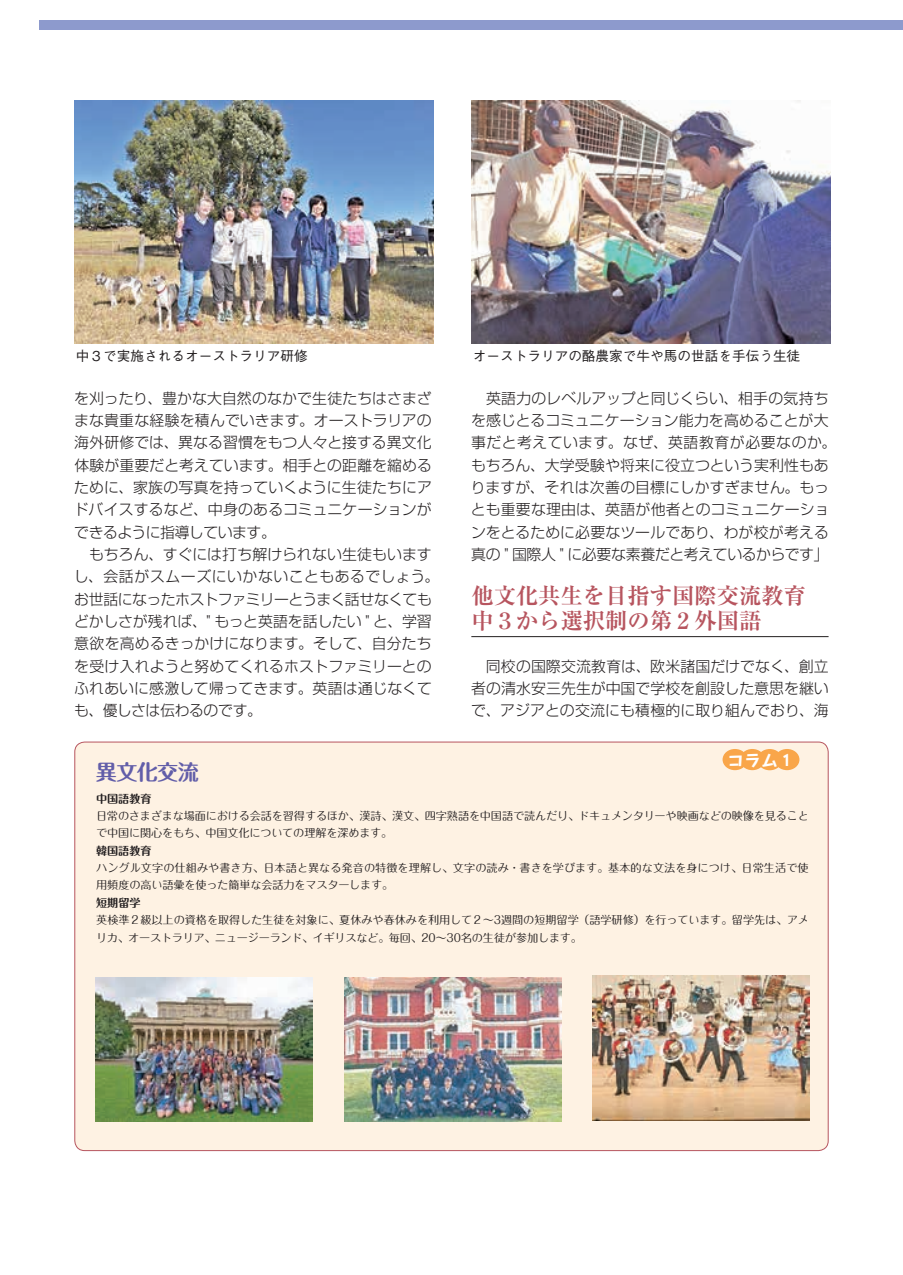
<style>
.page{position:relative;width:903px;height:1275px;background:#fff}
.page>*{position:absolute;margin:0;border:0;box-sizing:border-box;transform-origin:0 0}
.t1{font:700 22.4px/24.8px "Ryumin Pro";color:#b7555f}
.t2{font:700 21px "Maru Fo Pro";letter-spacing:-.03em;color:#625ea9}
.t3{font:800 15.4px "Taka Hand Std";color:#fff;scale:1.05 1}
.t4{font:300 14.88px/22.4px "Shin Go Pro";letter-spacing:.005em;color:#231f20;text-align:justify}
.t5{font:500 13.65px "Gothic BBB Pro";color:#231f20}
.t6{font:11.2px/17.3px "Maru Fo Pro";letter-spacing:-.01em;color:#231f20}
.t7{font:700 11.2px "Maru Fo Pro";letter-spacing:-.01em;color:#231f20}
</style>
<div class="page">
<div style="left:75px;top:742px;width:753px;height:408px;background:#fef2e3;border-radius:10px"></div>
<div style="left:722px;top:749px;width:25px;height:21px;background:#f9a64a;border-radius:50%"></div>
<div style="left:740px;top:749px;width:25px;height:21px;background:#f9a64a;border-radius:50%"></div>
<div style="left:757px;top:749px;width:25px;height:21px;background:#f9a64a;border-radius:50%"></div>
<div style="left:775px;top:749px;width:24px;height:21px;background:#f9a64a;border-radius:50%"></div>
<img style="left:96px;top:977px;width:217px;height:144px">
<img style="left:344px;top:977px;width:217px;height:144px">
<img style="left:593px;top:976px;width:216px;height:145px">
<div style="left:40px;top:20px;width:863px;height:10px;background:#8d9acd"></div>
<hr style="left:471px;top:636px;width:357px;height:1px;background:#231f20">
<img style="left:75px;top:100px;width:359px;height:244px">
<img style="left:472px;top:100px;width:359px;height:244px">
<p class="t5" style="left:76px;top:345px;width:233px">中３で実施されるオーストラリア研修</p>
<p class="t5" style="left:473px;top:345px;width:329px">オーストラリアの酪農家で牛や馬の世話を手伝う生徒</p>
<p class="t4" style="left:73px;top:385px;width:360px">を刈ったり、豊かな大自然のなかで生徒たちはさまざまな貴重な経験を積んでいきます。オーストラリアの海外研修では、異なる習慣をもつ人々と接する異文化体験が重要だと考えています。相手との距離を縮めるために、家族の写真を持っていくように生徒たちにアドバイスするなど、中身のあるコミュニケーションができるように指導しています。</p>
<p class="t4" style="left:74px;top:541px;width:367px;text-align:left;text-indent:15px">もちろん、すぐには打ち解けられない生徒もいますし、会話がスムーズにいかないこともあるでしょう。お世話になったホストファミリーとうまく話せなくてもどかしさが残れば、" もっと英語を話したい " と、学習意欲を高めるきっかけになります。そして、自分たちを受け入れようと努めてくれるホストファミリーとのふれあいに感激して帰ってきます。英語は通じなくても、優しさは伝わるのです。</p>
<h2 class="t2" style="left:96px;top:755px;width:104px">異文化交流</h2>
<p class="t4" style="left:471px;top:385px;width:367px;text-align:center">英語力のレベルアップと同じくらい、相手の気持ち<br>を感じとるコミュニケーション能力を高めることが大事だと考えています。なぜ、英語教育が必要なのか。もちろん、大学受験や将来に役立つという実利性もありますが、それは次善の目標にしかすぎません。もっとも重要な理由は、英語が他者とのコミュニケーションをとるために必要なツールであり、わが校が考える真の " 国際人 " に必要な素養だと考えているからです」</p>
<h1 class="t1" style="left:471px;top:581px;width:336px">他文化共生を目指す国際交流教育中３から選択制の第２外国語</h1>
<p class="t4" style="left:471px;top:653px;width:359px;text-indent:15px">同校の国際交流教育は、欧米諸国だけでなく、創立者の清水安三先生が中国で学校を創設した意思を継いで、アジアとの交流にも積極的に取り組んでおり、海</p>
<p class="t3" style="left:727px;top:750px;width:61px">コラム 1</p>
<p class="t7" style="left:96px;top:789px;width:57px">中国語教育</p>
<p class="t6" style="left:96px;top:806px;width:714px">日常のさまざまな場面における会話を習得するほか、漢詩、漢文、四字熟語を中国語で読んだり、ドキュメンタリーや映画などの映像を見ることで中国に関心をもち、中国文化についての理解を深めます。</p>
<p class="t7" style="left:96px;top:841px;width:57px">韓国語教育</p>
<p class="t6" style="left:96px;top:858px;width:714px">ハングル文字の仕組みや書き方、日本語と異なる発音の特徴を理解し、文字の読み・書きを学びます。基本的な文法を身につけ、日常生活で使用頻度の高い語彙を使った簡単な会話力をマスターします。</p>
<p class="t7" style="left:96px;top:894px;width:46px">短期留学</p>
<p class="t6" style="left:96px;top:910px;width:714px">英検準２級以上の資格を取得した生徒を対象に、夏休みや春休みを利用して２～3週間の短期留学（語学研修）を行っています。留学先は、アメリカ、オーストラリア、ニュージーランド、イギリスなど。毎回、20～30名の生徒が参加します。</p>
</div>
